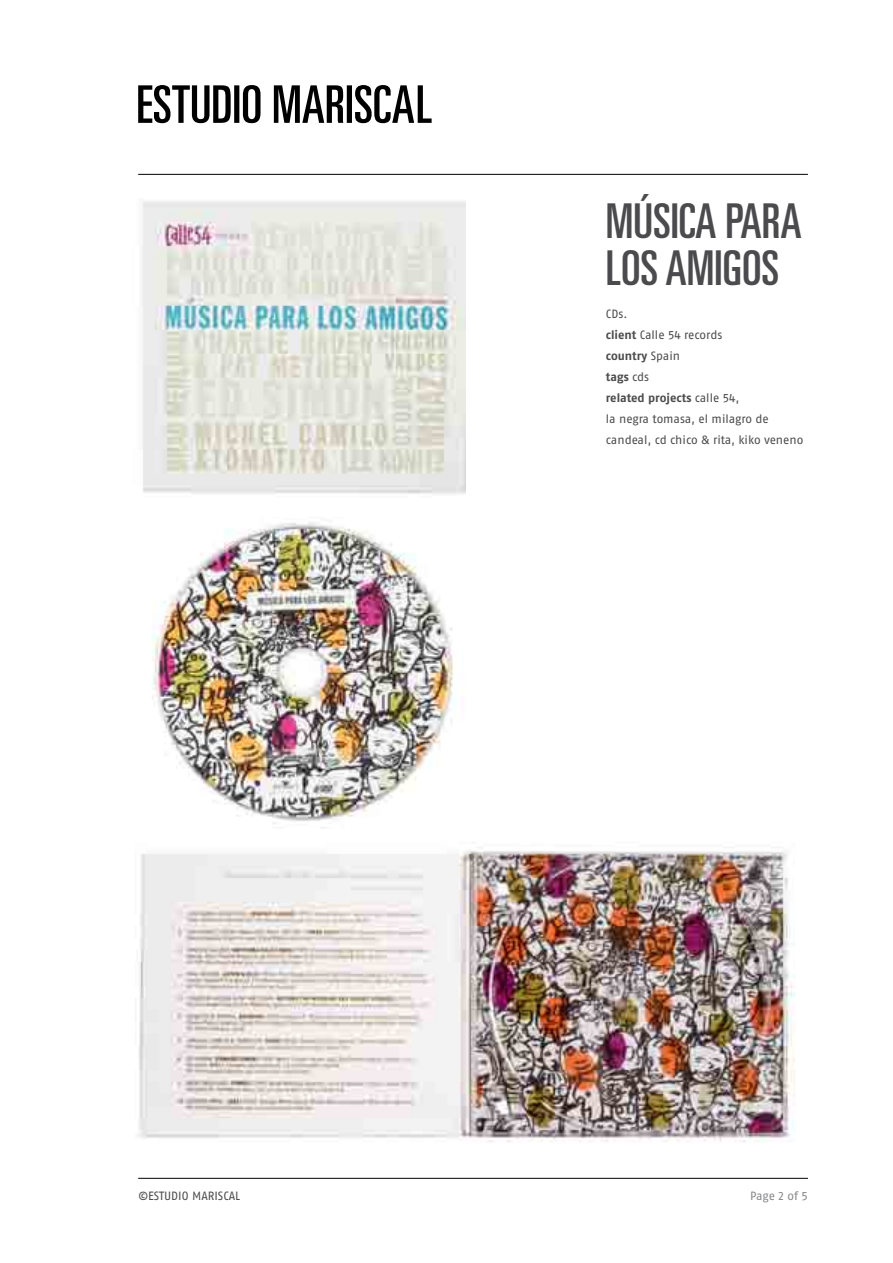
<style>
.page{position:relative;width:893px;height:1263px;background:#fff}
.page>*{position:absolute;margin:0;border:0;box-sizing:border-box;transform-origin:0 0}
.t1{font:ultra-condensed 48px/46.5px "Univers";color:#4b4b4d}
.t2{font:12px/21px "Fago No Regular LF";color:#4b4b4d}
.t3{font:12px/21px "Fago No Bold Lf";color:#4b4b4d}
.t4{font:12px "Fago No Regular LF";letter-spacing:-.01em;color:#87888a}
.s1{font-family:"Fago No Bold Lf"}
.s2{font-family:"Fago No Regular LF"}
</style>
<div class="page">
<hr style="left:138px;top:1178px;width:670px;height:1px;background:#000">
<hr style="left:138px;top:174px;width:670px;height:1px;background:#000">
<svg style="left:138px;top:85px;width:294px;height:38px"></svg>
<img style="left:141px;top:201px;width:325px;height:293px">
<img style="left:152px;top:522px;width:303px;height:306px">
<img style="left:138px;top:842px;width:657px;height:300px">
<h1 class="t1" style="left:606px;top:198px;width:197px">MÚSICA PARA<br>LOS AMIGOS</h1>
<p class="t2" style="left:606px;top:303px;width:118px">CDs.<br><span class="s1">client</span> Calle 54 records</p>
<p class="t3" style="left:606px;top:345px;width:135px">country <span class="s2">Spain<br></span>tags <span class="s2">cds<br></span>related projects <span class="s2">calle 54,</span></p>
<p class="t2" style="left:606px;top:408px;width:199px">la negra tomasa, el milagro de candeal, cd chico &amp; rita, kiko veneno</p>
<p class="t2" style="left:138px;top:1185px;width:103px">©ESTUDIO MARISCAL</p>
<p class="t4" style="left:750px;top:1189px;width:59px">Page 2 of 5</p>
</div>
